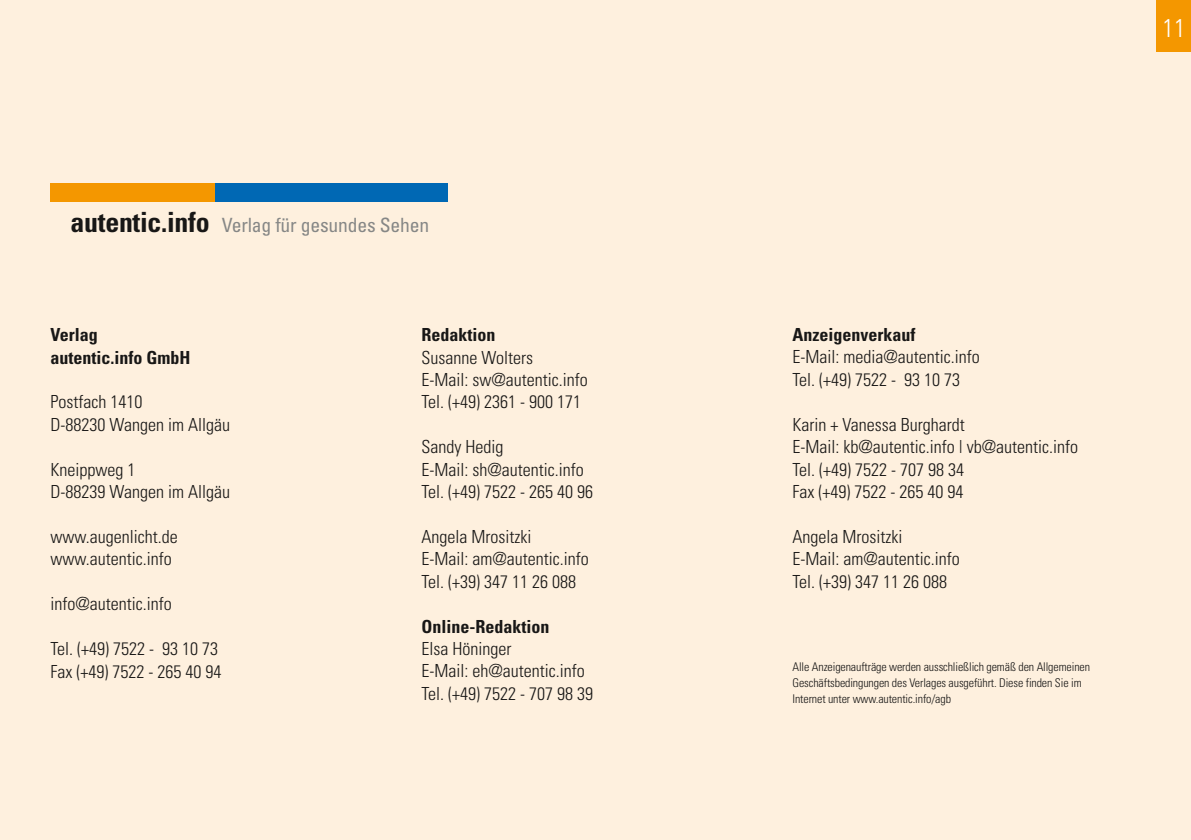
<style>
.page{position:relative;width:1191px;height:840px;background:#fff}
.page>*{position:absolute;margin:0;border:0;box-sizing:border-box;transform-origin:0 0}
.t1{font:300 condensed 25.6px "Univers";color:#fff}
.t2{font:condensed 19.6px "Univers";letter-spacing:-.01em;color:#868786}
.t3{font:300 condensed 18px/22.4px "Univers";color:#181716}
.t4{font:700 condensed 18px/22.4px "Univers";color:#181716}
.t5{font:300 condensed 12px/16px "Univers";letter-spacing:-.01em;color:#181716}
.s1{font-weight:700;font-size:27.8px;color:#181716}
</style>
<div class="page">
<div style="left:0;top:0;width:1191px;height:839px;background:#fef0de"></div>
<div style="left:1157px;top:0;width:34px;height:51px;background:#f49700"></div>
<div style="left:51px;top:183px;width:164px;height:19px;background:#f49700"></div>
<div style="left:215px;top:183px;width:232px;height:19px;background:#0068b4"></div>
<p class="t2" style="left:71px;top:212px;width:360px"><span class="s1">autentic.info</span> Verlag für gesundes Sehen</p>
<p class="t4" style="left:51px;top:323px;width:142px">Verlag autentic.info GmbH</p>
<p class="t3" style="left:51px;top:390px;width:181px">Postfach 1410<br>D-88230 Wangen im Allgäu</p>
<p class="t3" style="left:51px;top:457px;width:181px">Kneippweg 1<br>D-88239 Wangen im Allgäu</p>
<p class="t3" style="left:51px;top:525px;width:129px">www.augenlicht.de www.autentic.info</p>
<p class="t3" style="left:51px;top:592px;width:123px">info@autentic.info</p>
<p class="t3" style="left:51px;top:637px;width:172px">Tel. (+49) 7522 - 93 10 73<br>Fax (+49) 7522 - 265 40 94</p>
<p class="t4" style="left:421px;top:323px;width:76px">Redaktion</p>
<p class="t3" style="left:421px;top:345px;width:168px">Susanne Wolters<br>E-Mail: sw@autentic.info<br>Tel. (+49) 2361 - 900 171</p>
<p class="t3" style="left:421px;top:435px;width:173px">Sandy Hedig<br>E-Mail: sh@autentic.info<br>Tel. (+49) 7522 - 265 40 96</p>
<p class="t3" style="left:421px;top:525px;width:169px">Angela Mrositzki<br>E-Mail: am@autentic.info<br>Tel. (+39) 347 11 26 088</p>
<p class="t4" style="left:421px;top:614px;width:130px">Online-Redaktion</p>
<p class="t3" style="left:421px;top:637px;width:173px">Elsa Höninger<br>E-Mail: eh@autentic.info<br>Tel. (+49) 7522 - 707 98 39</p>
<h1 class="t1" style="left:1162px;top:13px;width:25px">11</h1>
<p class="t4" style="left:792px;top:323px;width:124px">Anzeigenverkauf</p>
<p class="t3" style="left:792px;top:345px;width:189px">E-Mail: media@autentic.info<br>Tel. (+49) 7522 - 93 10 73</p>
<p class="t3" style="left:792px;top:412px;width:287px">Karin + Vanessa Burghardt<br>E-Mail: kb@autentic.info | vb@autentic.info<br>Tel. (+49) 7522 - 707 98 34<br>Fax (+49) 7522 - 265 40 94</p>
<p class="t3" style="left:792px;top:524px;width:169px">Angela Mrositzki<br>E-Mail: am@autentic.info<br>Tel. (+39) 347 11 26 088</p>
<p class="t5" style="left:792px;top:658px;width:299px">Alle Anzeigenaufträge werden ausschließlich gemäß den Allgemeinen<br>Geschäftsbedingungen des Verlages ausgeführt. Diese finden Sie im<br>Internet unter www.autentic.info/agb</p>
</div>
